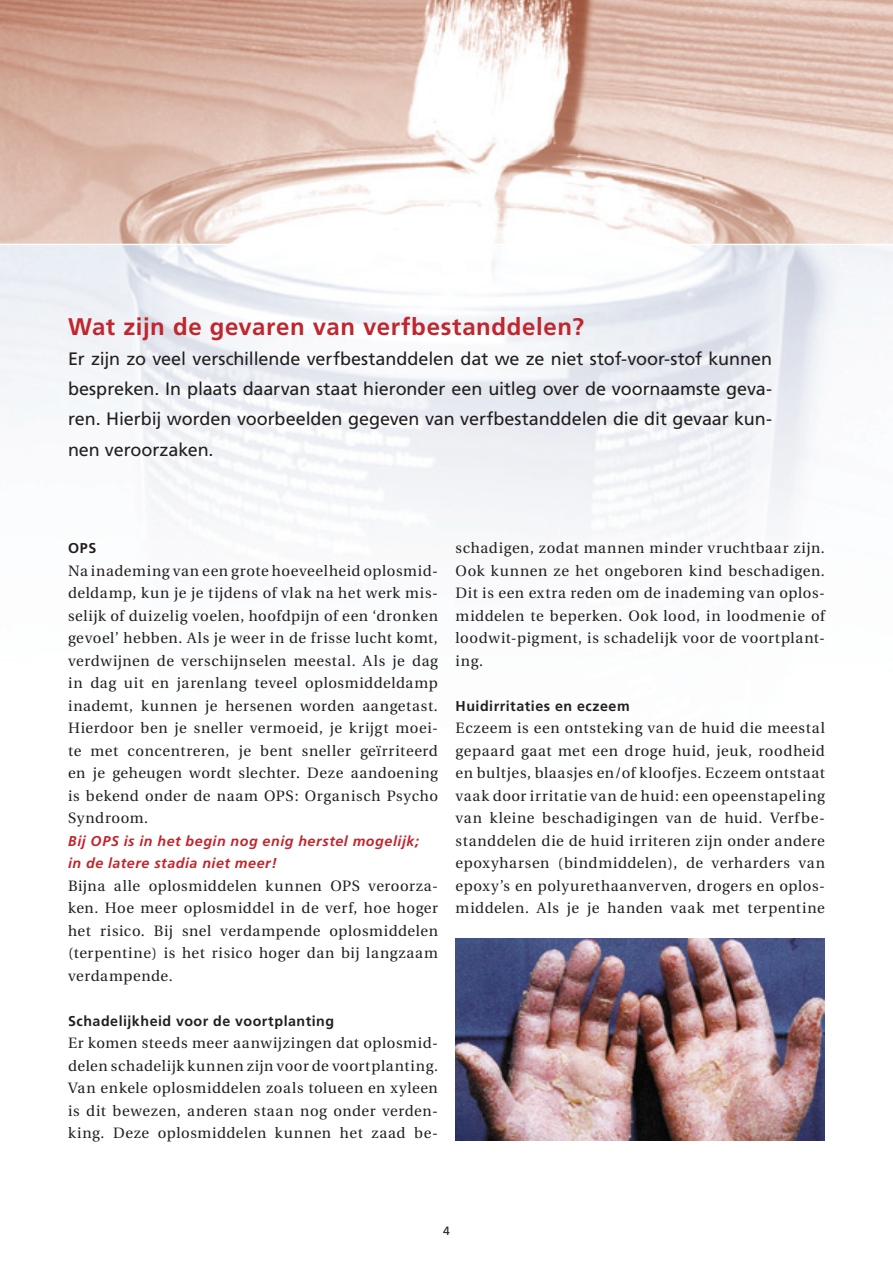
<style>
.page{position:relative;width:893px;height:1263px;background:#fff}
.page>*{position:absolute;margin:0;border:0;box-sizing:border-box;transform-origin:0 0}
.t1{font:700 24px "Frutiger";letter-spacing:.025em;color:#c0262d}
.t2{font:18px/30px "Frutiger";letter-spacing:-.005em;color:#231f20;text-align:justify}
.t3{font:15px/22.5px "Utopia";letter-spacing:.035em;color:#231f20;text-align:justify}
.t4{font:italic 700 14.25px/22.5px "Frutiger";letter-spacing:.04em;color:#c0262d}
.t5{font:700 14.25px "Frutiger";letter-spacing:.035em;color:#231f20}
.t6{font:12px "Frutiger";color:#231f20}
</style>
<div class="page">
<img style="left:0;top:0;width:893px;height:1050px">
<hr style="left:0;top:244px;width:893px;height:1px;background:#fff">
<img style="left:456px;top:938px;width:368px;height:202px">
<h1 class="t1" style="left:68px;top:313px;width:518px">Wat zijn de gevaren van verfbestanddelen?</h1>
<p class="t2" style="left:68px;top:344px;width:706px">Er zijn zo veel verschillende verfbestanddelen dat we ze niet stof-voor-stof kunnen bespreken. In plaats daarvan staat hieronder een uitleg over de voornaamste geva&shy;ren. Hierbij worden voorbeelden gegeven van verfbestanddelen die dit gevaar kun&shy;nen veroorzaken.</p>
<p class="t5" style="left:68px;top:540px;width:30px">OPS</p>
<p class="t3" style="left:68px;top:560px;width:371px">Na inademing van een grote hoeveelheid oplosmid&shy;deldamp, kun je je tijdens of vlak na het werk mis&shy;selijk of duizelig voelen, hoofdpijn of een ‘dronken gevoel’ hebben. Als je weer in de frisse lucht komt, verdwijnen de verschijnselen meestal. Als je dag in dag uit en jarenlang teveel oplosmiddeldamp inademt, kunnen je hersenen worden aangetast.<br>Hierdoor ben je sneller vermoeid, je krijgt moei&shy;te met concentreren, je bent sneller geïrriteerd en je geheugen wordt slechter. Deze aandoening is bekend onder de naam OPS: Organisch Psycho Syndroom.</p>
<p class="t4" style="left:68px;top:829px;width:353px">Bij OPS is in het begin nog enig herstel mogelijk; in de latere stadia niet meer!</p>
<p class="t3" style="left:68px;top:875px;width:371px">Bijna alle oplosmiddelen kunnen OPS veroorza&shy;ken. Hoe meer oplosmiddel in de verf, hoe hoger het risico. Bij snel verdampende oplosmiddelen (terpentine) is het risico hoger dan bij langzaam verdampende.</p>
<p class="t5" style="left:68px;top:1012px;width:268px">Schadelijkheid voor de voortplanting</p>
<p class="t3" style="left:68px;top:1032px;width:371px">Er komen steeds meer aanwijzingen dat oplosmid&shy;delen schadelijk kunnen zijn voor de voortplanting.<br>Van enkele oplosmiddelen zoals tolueen en xyleen is dit bewezen, anderen staan nog onder verden&shy;king. Deze oplosmiddelen kunnen het zaad be-</p>
<p class="t3" style="left:456px;top:537px;width:371px">schadigen, zodat mannen minder vruchtbaar zijn.<br>Ook kunnen ze het ongeboren kind beschadigen.<br>Dit is een extra reden om de inademing van oplos&shy;middelen te beperken. Ook lood, in loodmenie of loodwit-pigment, is schadelijk voor de voortplant&shy;ing.</p>
<p class="t5" style="left:456px;top:698px;width:176px">Huidirritaties en eczeem</p>
<p class="t3" style="left:456px;top:717px;width:371px">Eczeem is een ontsteking van de huid die meestal gepaard gaat met een droge huid, jeuk, roodheid en bultjes, blaasjes en/of kloofjes. Eczeem ontstaat vaak door irritatie van de huid: een opeenstapeling van kleine beschadigingen van de huid. Verfbe&shy;standdelen die de huid irriteren zijn onder andere epoxyharsen (bindmiddelen), de verharders van epoxy’s en polyurethaanverven, drogers en oplos&shy;middelen. Als je je handen vaak met terpentine</p>
<p class="t6" style="left:443px;top:1224px;width:8px">4</p>
</div>
